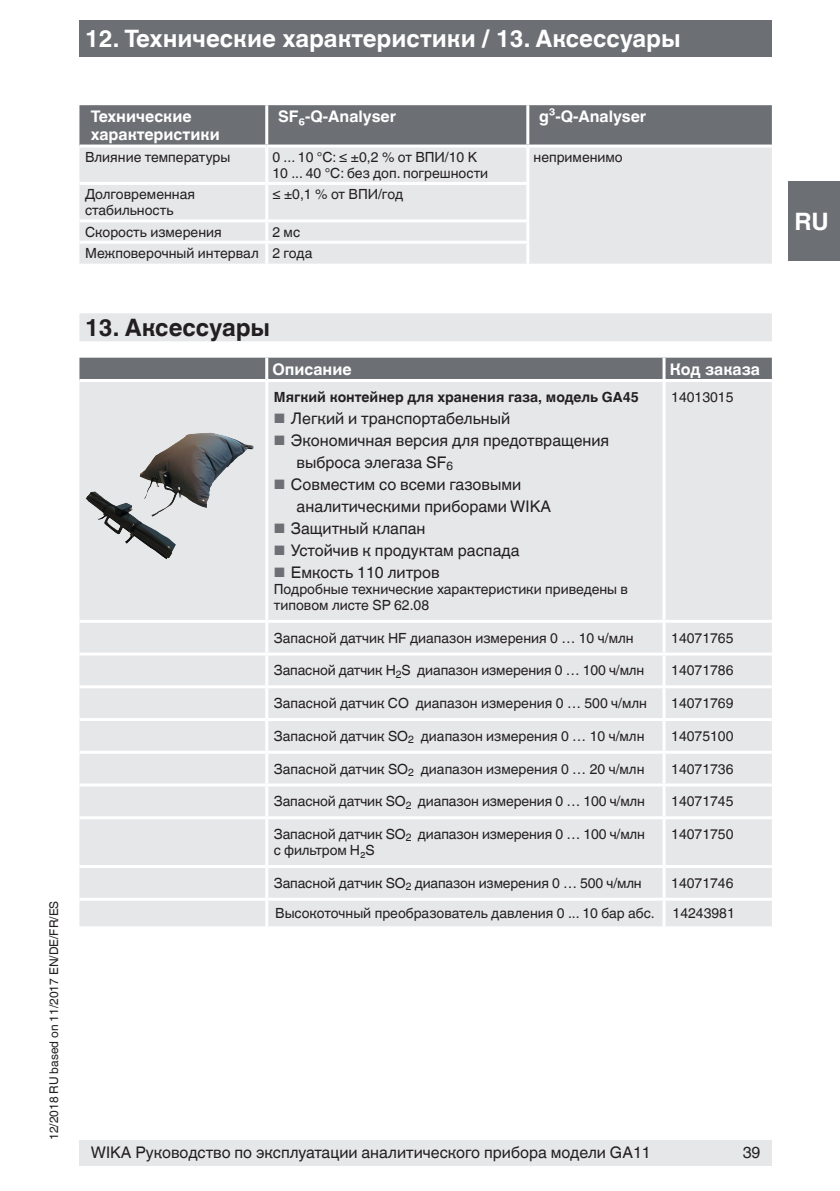
<style>
.page{position:relative;width:840px;height:1191px;background:#fff}
.page>*{position:absolute;margin:0;border:0;box-sizing:border-box;transform-origin:0 0}
.t1{font:700 24px "Helvetica World";color:#fff}
.t2{font:700 24px "Helvetica World";color:#231f20}
.t3{font:16px/22px "Helvetica World";color:#231f20}
.t4{font:700 16px/18px "Helvetica World";color:#fff}
.t5{font:14px/16px "Helvetica World";color:#231f20}
.t6{font:700 14px "Helvetica World";color:#231f20}
.t7{font:12px "Helvetica World";color:#231f20}
.s1{font-size:13.6px;color:#6c6f74}
</style>
<div class="page">
<div style="left:79px;top:1140px;width:692px;height:25px;background:#e6e7e9"></div>
<div style="left:79px;top:20px;width:692px;height:37px;background:#6c6f74"></div>
<div style="left:788px;top:182px;width:51px;height:79px;background:#6c6f74"></div>
<div style="left:79px;top:313px;width:692px;height:28px;background:#e6e7e9"></div>
<div style="left:79px;top:105px;width:692px;height:39px;background:#6c6f74"></div>
<div style="left:79px;top:147px;width:692px;height:117px;background:#e6e7e9"></div>
<hr style="left:265px;top:147px;width:3px;height:35px;background:#fff">
<hr style="left:526px;top:147px;width:3px;height:35px;background:#fff">
<hr style="left:79px;top:182px;width:187px;height:3px;background:#fff">
<hr style="left:266px;top:182px;width:263px;height:3px;background:#fff">
<hr style="left:265px;top:185px;width:3px;height:34px;background:#fff">
<hr style="left:526px;top:185px;width:3px;height:34px;background:#fff">
<hr style="left:79px;top:219px;width:187px;height:3px;background:#fff">
<hr style="left:266px;top:219px;width:263px;height:3px;background:#fff">
<hr style="left:265px;top:222px;width:3px;height:19px;background:#fff">
<hr style="left:526px;top:222px;width:3px;height:19px;background:#fff">
<hr style="left:79px;top:241px;width:187px;height:3px;background:#fff">
<hr style="left:266px;top:241px;width:263px;height:3px;background:#fff">
<hr style="left:265px;top:244px;width:3px;height:20px;background:#fff">
<hr style="left:526px;top:244px;width:3px;height:20px;background:#fff">
<hr style="left:265px;top:105px;width:3px;height:39px;background:#fff">
<hr style="left:526px;top:105px;width:3px;height:39px;background:#fff">
<div style="left:79px;top:358px;width:692px;height:21px;background:#6c6f74"></div>
<div style="left:79px;top:382px;width:692px;height:544px;background:#e6e7e9"></div>
<hr style="left:79px;top:897px;width:187px;height:3px;background:#fff">
<hr style="left:266px;top:897px;width:397px;height:3px;background:#fff">
<hr style="left:265px;top:900px;width:3px;height:26px;background:#fff">
<hr style="left:663px;top:897px;width:108px;height:3px;background:#fff">
<hr style="left:662px;top:900px;width:3px;height:26px;background:#fff">
<hr style="left:265px;top:358px;width:3px;height:21px;background:#fff">
<hr style="left:662px;top:358px;width:3px;height:21px;background:#fff">
<hr style="left:265px;top:382px;width:3px;height:238px;background:#fff">
<hr style="left:662px;top:382px;width:3px;height:238px;background:#fff">
<hr style="left:79px;top:620px;width:187px;height:3px;background:#fff">
<hr style="left:266px;top:620px;width:397px;height:3px;background:#fff">
<hr style="left:265px;top:623px;width:3px;height:29px;background:#fff">
<hr style="left:663px;top:620px;width:108px;height:3px;background:#fff">
<hr style="left:662px;top:623px;width:3px;height:29px;background:#fff">
<hr style="left:79px;top:652px;width:187px;height:3px;background:#fff">
<hr style="left:266px;top:652px;width:397px;height:3px;background:#fff">
<hr style="left:265px;top:655px;width:3px;height:30px;background:#fff">
<hr style="left:663px;top:652px;width:108px;height:3px;background:#fff">
<hr style="left:662px;top:655px;width:3px;height:30px;background:#fff">
<hr style="left:79px;top:685px;width:187px;height:3px;background:#fff">
<hr style="left:266px;top:685px;width:397px;height:3px;background:#fff">
<hr style="left:265px;top:688px;width:3px;height:30px;background:#fff">
<hr style="left:663px;top:685px;width:108px;height:3px;background:#fff">
<hr style="left:662px;top:688px;width:3px;height:30px;background:#fff">
<hr style="left:79px;top:718px;width:187px;height:3px;background:#fff">
<hr style="left:266px;top:718px;width:397px;height:3px;background:#fff">
<hr style="left:265px;top:721px;width:3px;height:29px;background:#fff">
<hr style="left:663px;top:718px;width:108px;height:3px;background:#fff">
<hr style="left:662px;top:721px;width:3px;height:29px;background:#fff">
<hr style="left:79px;top:750px;width:187px;height:3px;background:#fff">
<hr style="left:266px;top:750px;width:397px;height:3px;background:#fff">
<hr style="left:265px;top:753px;width:3px;height:30px;background:#fff">
<hr style="left:663px;top:750px;width:108px;height:3px;background:#fff">
<hr style="left:662px;top:753px;width:3px;height:30px;background:#fff">
<hr style="left:79px;top:783px;width:187px;height:3px;background:#fff">
<hr style="left:266px;top:783px;width:397px;height:3px;background:#fff">
<hr style="left:265px;top:786px;width:3px;height:30px;background:#fff">
<hr style="left:663px;top:783px;width:108px;height:3px;background:#fff">
<hr style="left:662px;top:786px;width:3px;height:30px;background:#fff">
<hr style="left:79px;top:816px;width:187px;height:3px;background:#fff">
<hr style="left:266px;top:816px;width:397px;height:3px;background:#fff">
<hr style="left:265px;top:819px;width:3px;height:46px;background:#fff">
<hr style="left:663px;top:816px;width:108px;height:3px;background:#fff">
<hr style="left:662px;top:819px;width:3px;height:46px;background:#fff">
<hr style="left:79px;top:865px;width:187px;height:3px;background:#fff">
<hr style="left:266px;top:865px;width:397px;height:3px;background:#fff">
<hr style="left:265px;top:868px;width:3px;height:29px;background:#fff">
<hr style="left:663px;top:865px;width:108px;height:3px;background:#fff">
<hr style="left:662px;top:868px;width:3px;height:29px;background:#fff">
<img style="left:85px;top:491px;width:19px;height:29px">
<img style="left:158px;top:432px;width:51px;height:22px">
<p class="t7" style="left:47px;top:1140px;width:241px;rotate:-90deg">12/2018 RU based on 11/2017 EN/DE/FR/ES</p>
<h1 class="t1" style="left:85px;top:25px;width:597px">12. Технические характеристики / 13. Аксессуары</h1>
<p class="t4" style="left:91px;top:108px;width:130px">Технические характеристики</p>
<p class="t4" style="left:278px;top:108px;width:119px">SF₆-Q-Analyser</p>
<p class="t4" style="left:539px;top:108px;width:108px">g³-Q-Analyser</p>
<p class="t5" style="left:85px;top:149px;width:147px">Влияние температуры</p>
<p class="t5" style="left:272px;top:149px;width:217px">0 ... 10 °C: ≤ ±0,2 % от ВПИ/10 K<br>10 ... 40 °C: без доп. погрешности</p>
<p class="t5" style="left:533px;top:149px;width:91px">неприменимо</p>
<p class="t5" style="left:85px;top:186px;width:111px">Долговременная стабильность</p>
<p class="t5" style="left:272px;top:186px;width:132px">≤ ±0,1 % от ВПИ/год</p>
<p class="t5" style="left:85px;top:224px;width:138px">Скорость измерения</p>
<p class="t5" style="left:85px;top:221px;width:229px;line-height:21.4px;text-indent:187px">2 мс<br>Межповерочный интервал 2 года</p>
<h1 class="t2" style="left:85px;top:313px;width:186px">13. Аксессуары</h1>
<p class="t4" style="left:272px;top:360px;width:81px">Описание</p>
<p class="t4" style="left:669px;top:360px;width:92px">Код заказа</p>
<p class="t6" style="left:274px;top:389px;width:366px">Мягкий контейнер для хранения газа, модель GA45</p>
<p class="t3" style="left:274px;top:407px;width:238px"><span class="s1">■</span> Легкий и транспортабельный</p>
<p class="t3" style="left:296px;top:429px;width:314px;text-indent:-23px"><span class="s1">■</span> Экономичная версия для предотвращения выброса элегаза SF<sub>6</sub></p>
<p class="t3" style="left:296px;top:473px;width:256px;text-indent:-23px"><span class="s1">■</span> Совместим со всеми газовыми аналитическими приборами WIKA</p>
<p class="t3" style="left:274px;top:517px;width:153px"><span class="s1">■</span> Защитный клапан</p>
<p class="t3" style="left:274px;top:539px;width:247px"><span class="s1">■</span> Устойчив к продуктам распада</p>
<p class="t3" style="left:274px;top:561px;width:167px"><span class="s1">■</span> Емкость 110 литров</p>
<p class="t5" style="left:274px;top:581px;width:355px">Подробные технические характеристики приведены в типовом листе SP 62.08</p>
<p class="t5" style="left:670px;top:389px;width:64px">14013015</p>
<p class="t5" style="left:274px;top:630px;width:361px">Запасной датчик HF диапазон измерения 0 … 10 ч/млн</p>
<p class="t5" style="left:670px;top:630px;width:64px">14071765</p>
<p class="t5" style="left:274px;top:662px;width:372px">Запасной датчик H<sub>2</sub>S диапазон измерения 0 … 100 ч/млн</p>
<p class="t5" style="left:670px;top:662px;width:64px">14071786</p>
<p class="t5" style="left:274px;top:695px;width:374px">Запасной датчик CO диапазон измерения 0 … 500 ч/млн</p>
<p class="t5" style="left:670px;top:695px;width:64px">14071769</p>
<p class="t5" style="left:274px;top:728px;width:372px">Запасной датчик SO<sub>2</sub> диапазон измерения 0 … 10 ч/млн</p>
<p class="t5" style="left:670px;top:728px;width:64px">14075100</p>
<p class="t5" style="left:274px;top:761px;width:372px">Запасной датчик SO<sub>2</sub> диапазон измерения 0 … 20 ч/млн</p>
<p class="t5" style="left:670px;top:761px;width:64px">14071736</p>
<p class="t5" style="left:274px;top:793px;width:372px">Запасной датчик SO<sub>2</sub> диапазон измерения 0 … 100 ч/млн</p>
<p class="t5" style="left:670px;top:793px;width:64px">14071745</p>
<p class="t5" style="left:274px;top:826px;width:372px">Запасной датчик SO<sub>2</sub> диапазон измерения 0 … 100 ч/млн с фильтром H₂S</p>
<p class="t5" style="left:670px;top:826px;width:64px">14071750</p>
<p class="t5" style="left:274px;top:875px;width:369px">Запасной датчик SO<sub>2</sub> диапазон измерения 0 … 500 ч/млн</p>
<p class="t5" style="left:670px;top:875px;width:64px">14071746</p>
<p class="t5" style="left:275px;top:905px;width:381px">Высокоточный преобразователь давления 0 ... 10 бар абс.</p>
<p class="t5" style="left:672px;top:905px;width:64px">14243981</p>
<p class="t3" style="left:91px;top:1142px;width:561px">WIKA Руководство по эксплуатации аналитического прибора модели GA11</p>
<p class="t3" style="left:742px;top:1142px;width:19px">39</p>
<h1 class="t1" style="left:794px;top:208px;width:36px">RU</h1>
</div>
